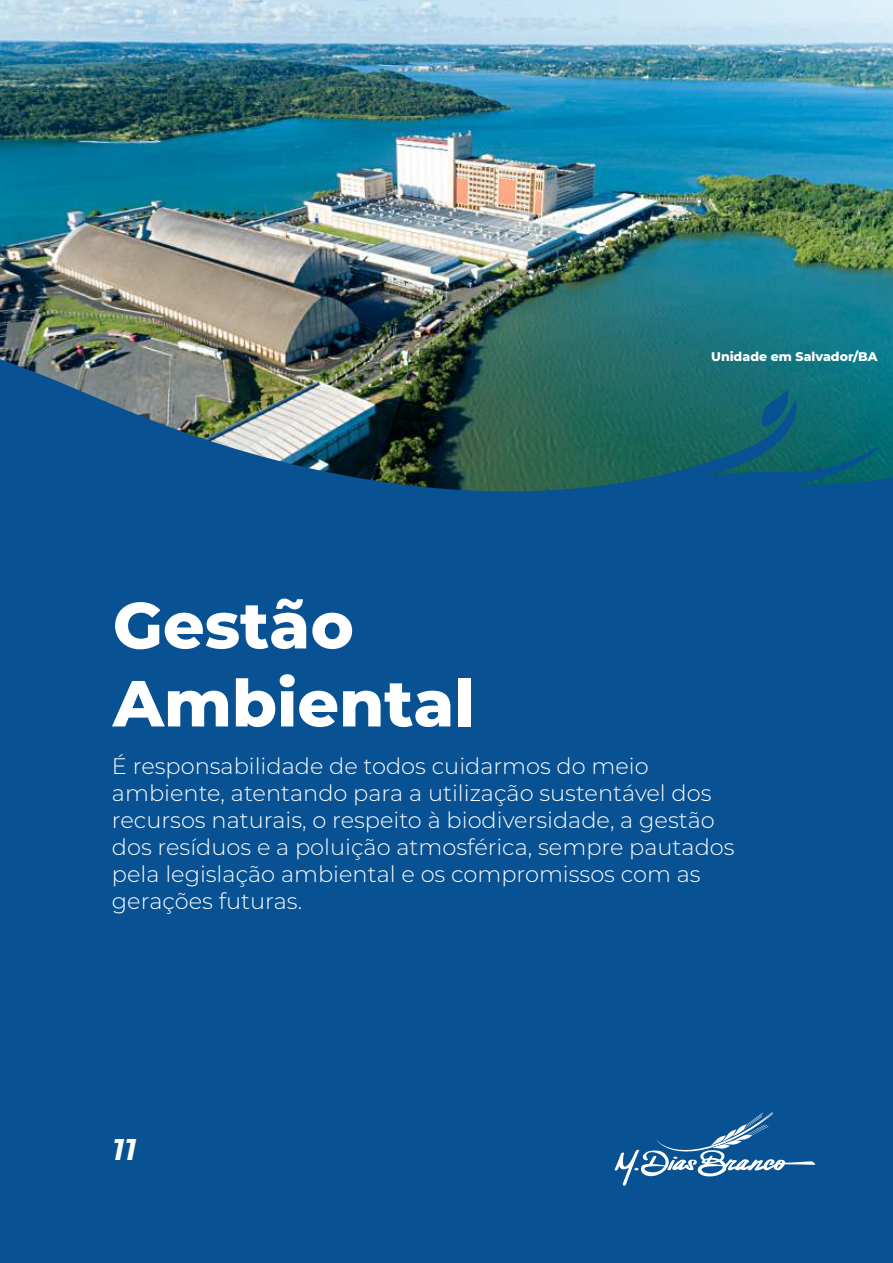
<style>
.page{position:relative;width:893px;height:1263px;background:#085193}
.page>*{position:absolute;margin:0;border:0;box-sizing:border-box;transform-origin:0 0}
.t1{font:800 64.95px/78px "Montserrat";color:#fff}
.t2{font:italic 700 30px "Montserrat";color:#fff}
.t3{font:300 22.5px/27px "Montserrat";color:#fff}
.t4{font:800 12.6px "Montserrat";color:#fff}
</style>
<div class="page">
<img style="left:0;top:0;width:893px;height:349px">
<img style="left:0;top:349px;width:893px;height:143px">
<svg style="left:615px;top:1112px;width:201px;height:74px"></svg>
<p class="t4" style="left:711px;top:350px;width:168px">Unidade em Salvador/BA</p>
<h1 class="t1" style="left:113px;top:589px;width:363px">Gestão<br>Ambiental</h1>
<p class="t3" style="left:112px;top:753px;width:624px">É responsabilidade de todos cuidarmos do meio ambiente, atentando para a utilização sustentável dos recursos naturais, o respeito à biodiversidade, a gestão dos resíduos e a poluição atmosférica, sempre pautados pela legislação ambiental e os compromissos com as gerações futuras.</p>
<h2 class="t2" style="left:113px;top:1133px;width:25px">11</h2>
</div>
